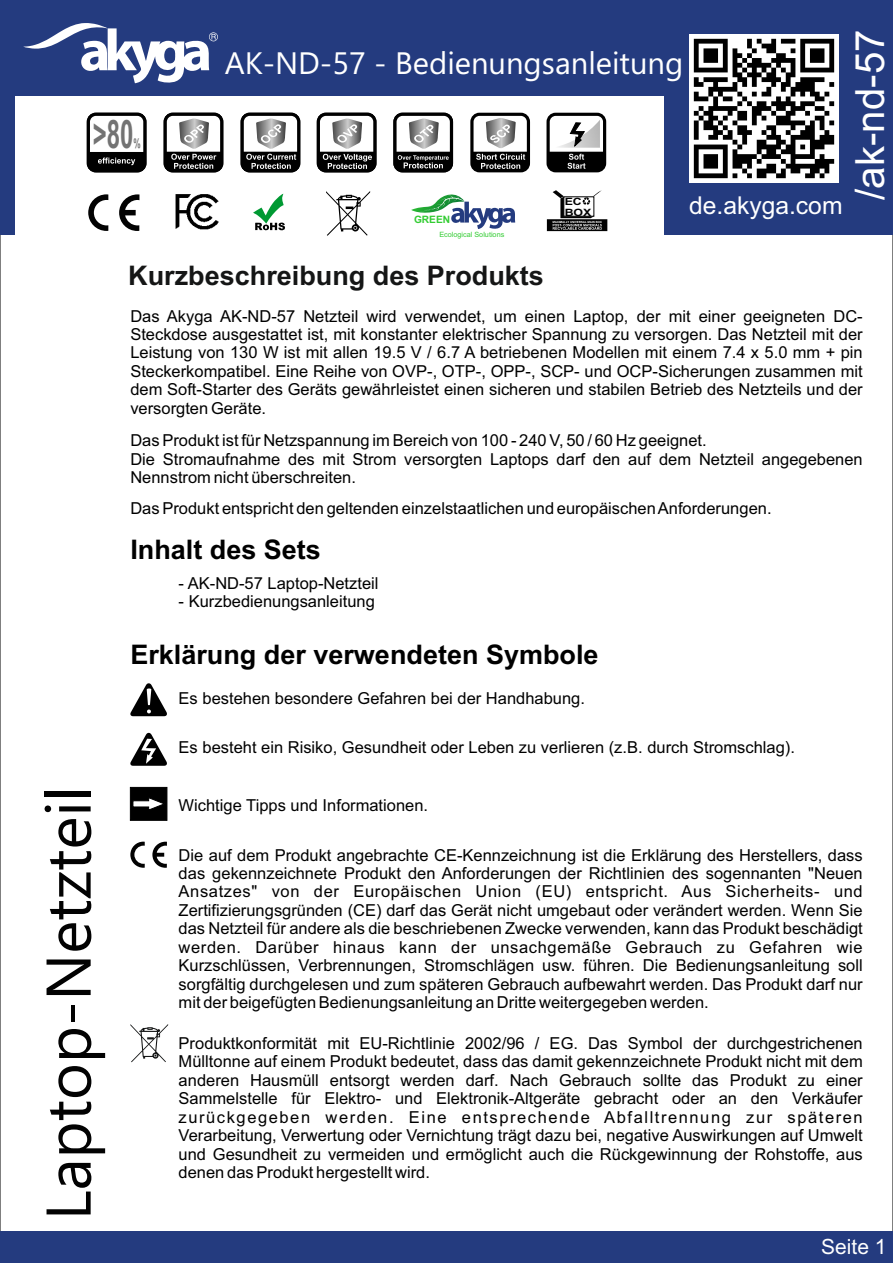
<style>
.page{position:relative;width:893px;height:1263px;background:#fff}
.page>*{position:absolute;margin:0;border:0;box-sizing:border-box;transform-origin:0 0}
.t1{font:63px "Ebrima";color:#020202}
.t2{font:40.35px "Arial";color:#fff}
.t3{font:700 39.3px "Arial";color:#737373;scale:.61 1}
.t4{font:31.05px "Ebrima";color:#fff}
.t5{font:700 27px "Arial";color:#000}
.t6{font:700 27px "Arial";color:#151616}
.t7{font:24.6px "Arial";color:#fff}
.t8{font:21px "Arial";color:#fff}
.t9{font:16.5px/18.5px "Arial";color:#000;text-align:justify}
.t10{font:700 13.35px "Arial";color:#737373;scale:.61 1}
.t11{font:700 10.2px "Arial";color:#3c3}
.t12{font:700 10.05px/11.2px "Arial";color:#020202;scale:1.23 1}
.t13{font:7.2px "Arial";color:#3c3}
</style>
<div class="page">
<div style="left:0;top:0;width:893px;height:235px;background:#243b7f"></div>
<div style="left:16px;top:96px;width:648px;height:149px;background:#fff"></div>
<div style="left:470px;top:113px;width:60px;height:59px;background:#fff;border:3px solid #000;border-radius:8px"></div>
<div style="left:393px;top:113px;width:60px;height:59px;background:#fff;border:3px solid #000;border-radius:8px"></div>
<svg style="left:395px;top:118px;width:56px;height:53px"></svg>
<svg style="left:472px;top:118px;width:56px;height:53px"></svg>
<div style="left:546px;top:113px;width:60px;height:59px;background:#fff;border:3px solid #000;border-radius:8px"></div>
<div style="left:164px;top:113px;width:59px;height:59px;background:#fff;border:3px solid #000;border-radius:8px"></div>
<div style="left:241px;top:113px;width:59px;height:59px;background:#fff;border:3px solid #000;border-radius:8px"></div>
<div style="left:317px;top:113px;width:59px;height:59px;background:#fff;border:3px solid #000;border-radius:8px"></div>
<svg style="left:165px;top:118px;width:57px;height:53px"></svg>
<svg style="left:242px;top:118px;width:57px;height:53px"></svg>
<svg style="left:318px;top:118px;width:57px;height:53px"></svg>
<div style="left:87px;top:113px;width:59px;height:59px;background:#fff;border:3px solid #000;border-radius:8px"></div>
<svg style="left:88px;top:152px;width:57px;height:19px"></svg>
<svg style="left:548px;top:120px;width:57px;height:51px"></svg>
<svg style="left:23px;top:23px;width:195px;height:60px"></svg>
<svg style="left:130px;top:683px;width:37px;height:33px"></svg>
<svg style="left:130px;top:733px;width:37px;height:33px"></svg>
<svg style="left:130px;top:786px;width:38px;height:35px"></svg>
<svg style="left:130px;top:1024px;width:38px;height:38px"></svg>
<div style="left:0;top:1231px;width:893px;height:31px;background:#243b7f"></div>
<svg style="left:152px;top:842px;width:15px;height:26px"></svg>
<svg style="left:130px;top:842px;width:15px;height:26px"></svg>
<svg style="left:253px;top:194px;width:32px;height:37px"></svg>
<svg style="left:119px;top:194px;width:20px;height:37px"></svg>
<svg style="left:88px;top:194px;width:20px;height:37px"></svg>
<svg style="left:547px;top:190px;width:60px;height:41px"></svg>
<svg style="left:411px;top:194px;width:104px;height:35px"></svg>
<img style="left:175px;top:194px;width:44px;height:36px">
<svg style="left:326px;top:191px;width:44px;height:45px"></svg>
<img style="left:690px;top:34px;width:148px;height:149px">
<h3 class="t3" style="left:93px;top:119px;width:68px">&gt;80</h3>
<p class="t10" style="left:134px;top:138px;width:13px">%</p>
<h3 class="t4" style="left:225px;top:51px;width:460px">AK-ND-57 - Bedienungsanleitung</h3>
<p class="t11" style="left:414px;top:215px;width:38px">GREEN</p>
<p class="t13" style="left:439px;top:232px;width:66px">Ecological Solutions</p>
<h3 class="t6" style="left:128px;top:265px;width:417px">Kurzbeschreibung des Produkts</h3>
<p class="t12" style="left:565px;top:196px;width:23px">EC<br>BOX</p>
<h3 class="t7" style="left:689px;top:196px;width:155px">de.akyga.com</h3>
<h2 class="t2" style="left:855px;top:200px;width:172px;rotate:-90deg">/ak-nd-57</h2>
<p class="t9" style="left:130px;top:308px;width:734px">Das Akyga AK-ND-57 Netzteil wird verwendet, um einen Laptop, der mit einer geeigneten DC-Steckdose ausgestattet ist, mit konstanter elektrischer Spannung zu versorgen. Das Netzteil mit der Leistung von 130 W ist mit allen 19.5 V / 6.7 A betriebenen Modellen mit einem 7.4 x 5.0 mm + pin Steckerkompatibel. Eine Reihe von OVP-, OTP-, OPP-, SCP- und OCP-Sicherungen zusammen mit dem Soft-Starter des Geräts gewährleistet einen sicheren und stabilen Betrieb des Netzteils und der versorgten Geräte.</p>
<p class="t9" style="left:130px;top:433px;width:734px;text-align:left">Das Produkt ist für Netzspannung im Bereich von 100 - 240 V, 50 / 60 Hz geeignet.<br>Die Stromaufnahme des mit Strom versorgten Laptops darf den auf dem Netzteil angegebenen<br>Nennstrom nicht überschreiten.</p>
<p class="t9" style="left:130px;top:500px;width:643px">Das Produkt entspricht den geltenden einzelstaatlichen und europäischen Anforderungen.</p>
<h3 class="t5" style="left:130px;top:539px;width:192px">Inhalt des Sets</h3>
<p class="t9" style="left:179px;top:575px;width:201px">- AK-ND-57 Laptop-Netzteil</p>
<p class="t9" style="left:179px;top:594px;width:198px">- Kurzbedienungsanleitung</p>
<h3 class="t5" style="left:130px;top:644px;width:470px">Erklärung der verwendeten Symbole</h3>
<p class="t9" style="left:179px;top:690px;width:408px">Es bestehen besondere Gefahren bei der Handhabung.</p>
<h1 class="t1" style="left:45px;top:1220px;width:436px;rotate:-90deg">Laptop-Netzteil</h1>
<p class="t9" style="left:179px;top:740px;width:618px">Es besteht ein Risiko, Gesundheit oder Leben zu verlieren (z.B. durch Stromschlag).</p>
<p class="t9" style="left:179px;top:797px;width:251px">Wichtige Tipps und Informationen.</p>
<p class="t9" style="left:179px;top:847px;width:686px">Die auf dem Produkt angebrachte CE-Kennzeichnung ist die Erklärung des Herstellers, dass das gekennzeichnete Produkt den Anforderungen der Richtlinien des sogennanten "Neuen Ansatzes" von der Europäischen Union (EU) entspricht. Aus Sicherheits- und Zertifizierungsgründen (CE) darf das Gerät nicht umgebaut oder verändert werden. Wenn Sie das Netzteil für andere als die beschriebenen Zwecke verwenden, kann das Produkt beschädigt werden. Darüber hinaus kann der unsachgemäße Gebrauch zu Gefahren wie Kurzschlüssen, Verbrennungen, Stromschlägen usw. führen. Die Bedienungsanleitung soll sorgfältig durchgelesen und zum späteren Gebrauch aufbewahrt werden. Das Produkt darf nur mit der beigefügten Bedienungsanleitung an Dritte weitergegeben werden.</p>
<p class="t9" style="left:179px;top:1035px;width:686px">Produktkonformität mit EU-Richtlinie 2002/96 / EG. Das Symbol der durchgestrichenen Mülltonne auf einem Produkt bedeutet, dass das damit gekennzeichnete Produkt nicht mit dem anderen Hausmüll entsorgt werden darf. Nach Gebrauch sollte das Produkt zu einer Sammelstelle für Elektro- und Elektronik-Altgeräte gebracht oder an den Verkäufer zurückgegeben werden. Eine entsprechende Abfalltrennung zur späteren Verarbeitung, Verwertung oder Vernichtung trägt dazu bei, negative Auswirkungen auf Umwelt und Gesundheit zu vermeiden und ermöglicht auch die Rückgewinnung der Rohstoffe, aus denen das Produkt hergestellt wird.</p>
<p class="t8" style="left:821px;top:1239px;width:67px">Seite 1</p>
</div>
